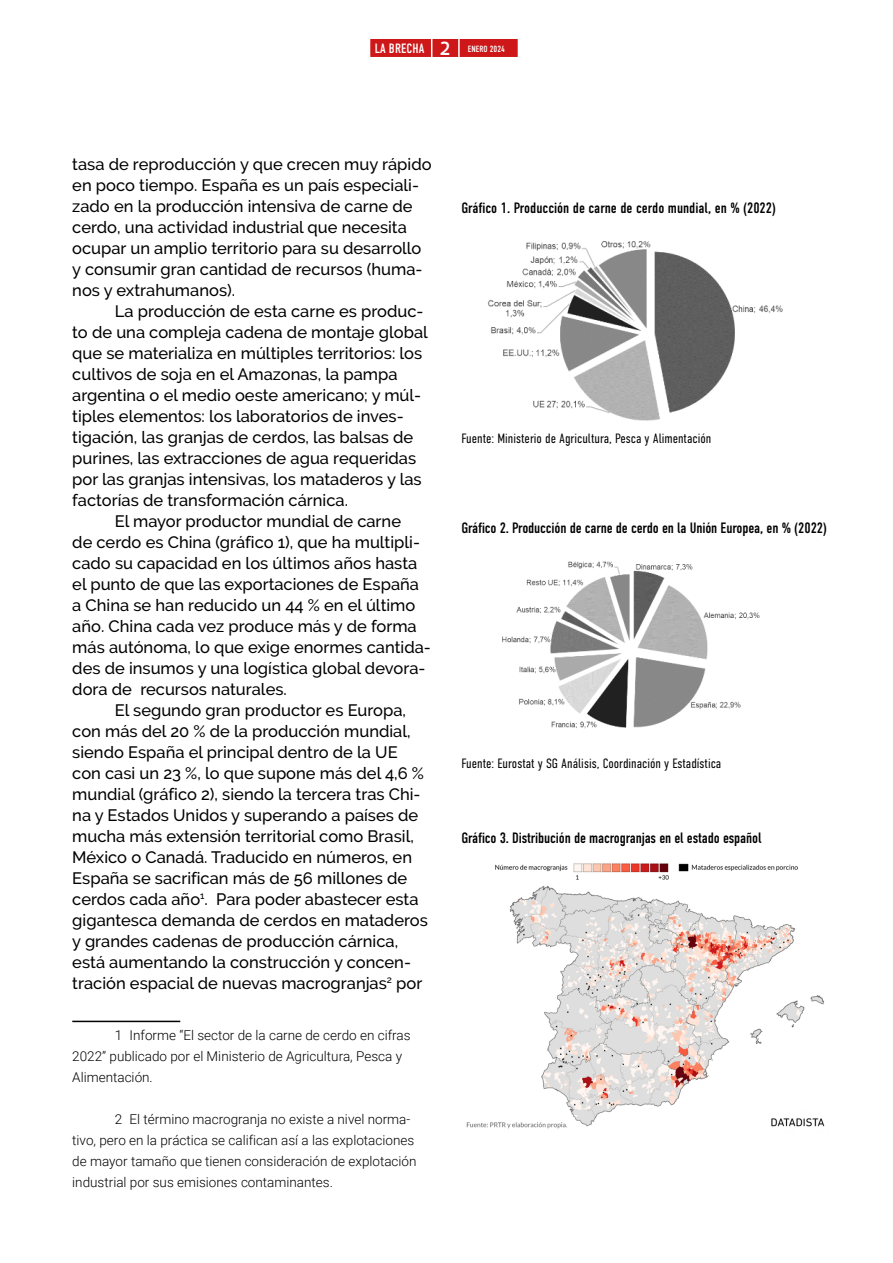
<style>
.page{position:relative;width:893px;height:1263px;background:#fff}
.page>*{position:absolute;margin:0;border:0;box-sizing:border-box;transform-origin:0 0}
.t1{font:500 16.5px/21px "Raleway";color:#000}
.t2{font:15px "DIN Condensed";letter-spacing:-.01em;color:#000}
.t3{font:300 13.5px/21px "Roboto";color:#000}
.t4{font:300 13.5px "DIN Condensed";color:#000}
.t5{font:9px "DIN Condensed";letter-spacing:.01em;color:#fff}
.s1{font-size:13.5px}
.s2{font-family:"Ligurino Rg";font-size:18px}
</style>
<div class="page">
<div style="left:369px;top:37px;width:150px;height:21px;background:#cd1719;border:2px solid #fff"></div>
<hr style="left:458px;top:36px;width:2px;height:25px;background:#fff">
<svg style="left:431px;top:37px;width:1px;height:21px"></svg>
<hr style="left:72px;top:1021px;width:108px;height:1px;background:#000">
<img style="left:466px;top:863px;width:359px;height:266px">
<img style="left:487px;top:241px;width:296px;height:180px">
<img style="left:502px;top:561px;width:258px;height:168px">
<p class="t5" style="left:375px;top:43px;width:132px"><span class="s1">LA BRECHA</span> <span class="s2">2</span> ENERO 2024</p>
<p class="t1" style="left:72px;top:154px;width:361px">tasa de reproducción y que crecen muy rápido en poco tiempo. España es un país especiali&shy;zado en la producción intensiva de carne de cerdo, una actividad industrial que necesita ocupar un amplio territorio para su desarrollo y consumir gran cantidad de recursos (huma&shy;nos y extrahumanos).</p>
<p class="t1" style="left:115px;top:301px;width:310px">La producción de esta carne es produc-</p>
<p class="t1" style="left:72px;top:322px;width:357px">to de una compleja cadena de montaje global</p>
<p class="t1" style="left:72px;top:343px;width:351px">que se materializa en múltiples territorios: los</p>
<p class="t1" style="left:72px;top:364px;width:327px">cultivos de soja en el Amazonas, la pampa</p>
<p class="t1" style="left:72px;top:385px;width:350px">argentina o el medio oeste americano; y múl-</p>
<p class="t1" style="left:72px;top:406px;width:333px">tiples elementos: los laboratorios de inves-</p>
<p class="t1" style="left:72px;top:427px;width:343px">tigación, las granjas de cerdos, las balsas de</p>
<p class="t1" style="left:72px;top:448px;width:345px">purines, las extracciones de agua requeridas</p>
<p class="t1" style="left:72px;top:469px;width:351px">por las granjas intensivas, los mataderos y las</p>
<p class="t1" style="left:72px;top:490px;width:277px">factorías de transformación cárnica.</p>
<p class="t1" style="left:115px;top:511px;width:288px">El mayor productor mundial de carne</p>
<p class="t1" style="left:72px;top:532px;width:349px">de cerdo es China (gráfico 1), que ha multipli-</p>
<p class="t1" style="left:72px;top:553px;width:347px">cado su capacidad en los últimos años hasta</p>
<p class="t1" style="left:72px;top:574px;width:348px">el punto de que las exportaciones de España</p>
<p class="t1" style="left:72px;top:595px;width:345px">a China se han reducido un 44 % en el último</p>
<p class="t1" style="left:72px;top:616px;width:346px">año. China cada vez produce más y de forma</p>
<p class="t1" style="left:72px;top:637px;width:360px">más autónoma, lo que exige enormes cantida-</p>
<p class="t1" style="left:72px;top:658px;width:355px">des de insumos y una logística global devora-</p>
<p class="t1" style="left:72px;top:679px;width:216px">dora de recursos naturales.</p>
<p class="t1" style="left:115px;top:700px;width:293px">El segundo gran productor es Europa,</p>
<p class="t1" style="left:72px;top:721px;width:340px">con más del 20 % de la producción mundial,</p>
<p class="t1" style="left:72px;top:742px;width:327px">siendo España el principal dentro de la UE</p>
<p class="t1" style="left:72px;top:763px;width:353px">con casi un 23 %, lo que supone más del 4,6 %</p>
<p class="t1" style="left:72px;top:784px;width:350px">mundial (gráfico 2), siendo la tercera tras Chi-</p>
<p class="t1" style="left:72px;top:805px;width:348px">na y Estados Unidos y superando a países de</p>
<p class="t1" style="left:72px;top:826px;width:343px">mucha más extensión territorial como Brasil,</p>
<p class="t1" style="left:72px;top:847px;width:341px">México o Canadá. Traducido en números, en</p>
<p class="t1" style="left:72px;top:868px;width:337px">España se sacrifican más de 56 millones de</p>
<p class="t1" style="left:72px;top:889px;width:348px">cerdos cada año<sup>1</sup>. Para poder abastecer esta</p>
<p class="t1" style="left:72px;top:910px;width:357px">gigantesca demanda de cerdos en mataderos</p>
<p class="t1" style="left:72px;top:931px;width:327px">y grandes cadenas de producción cárnica,</p>
<p class="t1" style="left:72px;top:952px;width:340px">está aumentando la construcción y concen-</p>
<p class="t1" style="left:72px;top:973px;width:352px">tración espacial de nuevas macrogranjas<sup>2</sup> por</p>
<p class="t3" style="left:72px;top:1024px;width:340px;text-indent:43px">1 Informe “El sector de la carne de cerdo en cifras<br>2022” publicado por el Ministerio de Agricultura, Pesca y<br>Alimentación.</p>
<p class="t3" style="left:72px;top:1108px;width:346px;text-indent:43px">2 El término macrogranja no existe a nivel norma&shy;tivo, pero en la práctica se califican así a las explotaciones de mayor tamaño que tienen consideración de explotación industrial por sus emisiones contaminantes.</p>
<p class="t2" style="left:461px;top:199px;width:316px">Gráfico 1. Producción de carne de cerdo mundial, en % (2022)</p>
<p class="t4" style="left:461px;top:431px;width:251px">Fuente: Ministerio de Agricultura, Pesca y Alimentación</p>
<p class="t2" style="left:461px;top:520px;width:367px">Gráfico 2. Producción de carne de cerdo en la Unión Europea, en % (2022)</p>
<p class="t4" style="left:461px;top:756px;width:261px">Fuente: Eurostat y SG Análisis, Coordinación y Estadística</p>
<p class="t2" style="left:461px;top:829px;width:302px">Gráfico 3. Distribución de macrogranjas en el estado español</p>
</div>
